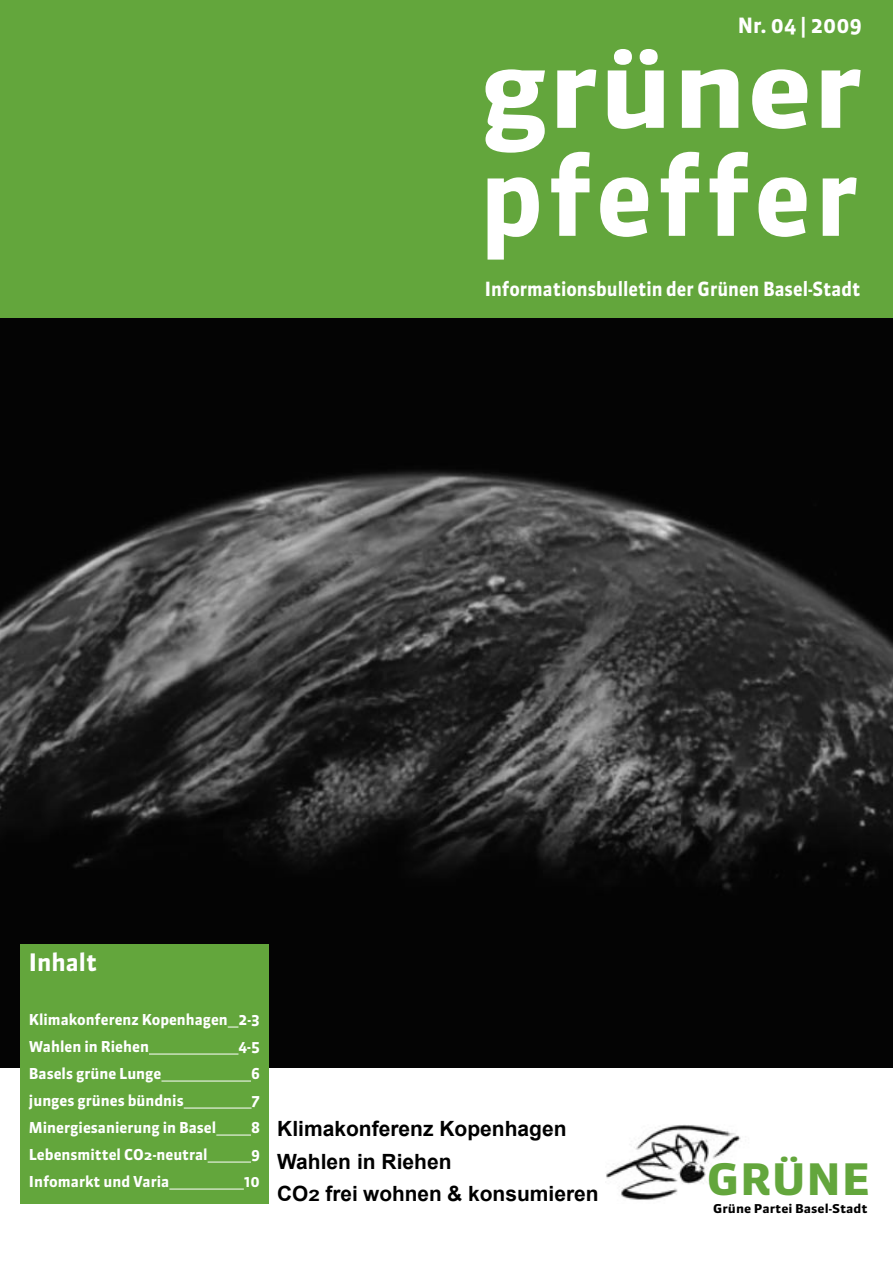
<style>
.page{position:relative;width:893px;height:1263px;background:#fff}
.page>*{position:absolute;margin:0;border:0;box-sizing:border-box;transform-origin:0 0}
.t1{font:700 108px "Sanuk OT";letter-spacing:.035em;color:#fff}
.t2{font:700 108px "Sanuk OT";letter-spacing:.035em;color:#fff;scale:1.15 1}
.t3{font:700 43.2px "Sanuk OT";color:#63a63c;scale:1.11 1}
.t4{font:700 24px "Sanuk OT";color:#fff}
.Grüner_Pfeffer_Titel_1_Seite{font:700 21px "Arial";color:#000}
.t5{font:700 21px "Sanuk OT";color:#fff}
.t6{font:700 19.5px "Sanuk OT";color:#fff;scale:.93 1}
.t7{font:700 15px "Sanuk OT";color:#fff}
.t8{font:700 12.15px "Sanuk OT";color:#000;scale:1.11 1}
.s1{font-size:11.25px}
.s2{font-size:15.75px}
</style>
<div class="page">
<div style="left:0;top:0;width:893px;height:319px;background:#63a63c"></div>
<img style="left:606px;top:1124px;width:135px;height:76px">
<img style="left:0;top:319px;width:893px;height:748px">
<div style="left:20px;top:944px;width:248px;height:259px;background:#63a63c"></div>
<hr style="left:149px;top:1054px;width:89px;height:1px;background:#fff">
<hr style="left:161px;top:1081px;width:90px;height:1px;background:#fff">
<hr style="left:184px;top:1108px;width:68px;height:1px;background:#fff">
<hr style="left:216px;top:1135px;width:35px;height:1px;background:#fff">
<hr style="left:208px;top:1162px;width:43px;height:1px;background:#fff">
<hr style="left:169px;top:1189px;width:75px;height:1px;background:#fff">
<p class="t5" style="left:738px;top:13px;width:126px">Nr. 04 | 2009</p>
<p class="t2" style="left:480px;top:22px;width:335px">grüner</p>
<p class="t1" style="left:480px;top:130px;width:381px">pfeffer</p>
<p class="t6" style="left:485px;top:276px;width:405px">Informationsbulletin der Grünen Basel-Stadt</p>
<p class="t4" style="left:29px;top:947px;width:70px">Inhalt</p>
<p class="t7" style="left:29px;top:1010px;width:233px">Klimakonferenz Kopenhagen 2-3</p>
<p class="t7" style="left:29px;top:1037px;width:122px">Wahlen in Riehen</p>
<p class="t7" style="left:238px;top:1037px;width:23px">4-5</p>
<p class="t7" style="left:29px;top:1064px;width:134px">Basels grüne Lunge</p>
<p class="t7" style="left:251px;top:1064px;width:10px">6</p>
<p class="t7" style="left:29px;top:1091px;width:156px">junges grünes bündnis</p>
<p class="t7" style="left:252px;top:1091px;width:10px">7</p>
<p class="t7" style="left:29px;top:1118px;width:189px">Minergiesanierung in Basel</p>
<p class="t7" style="left:251px;top:1118px;width:10px">8</p>
<p class="t7" style="left:29px;top:1145px;width:180px">Lebensmittel CO<span class="s1">2</span>-neutral</p>
<p class="t7" style="left:251px;top:1145px;width:10px">9</p>
<p class="t7" style="left:29px;top:1172px;width:142px">Infomarkt und Varia</p>
<p class="t7" style="left:244px;top:1172px;width:18px">10</p>
<p class="Grüner_Pfeffer_Titel_1_Seite" style="left:277px;top:1117px;width:291px">Klimakonferenz Kopenhagen</p>
<p class="Grüner_Pfeffer_Titel_1_Seite" style="left:277px;top:1149px;width:176px">Wahlen in Riehen</p>
<p class="Grüner_Pfeffer_Titel_1_Seite" style="left:277px;top:1182px;width:323px">CO<span class="s2">2</span> frei wohnen &amp; konsumieren</p>
<p class="t3" style="left:707px;top:1152px;width:149px">GRÜNE</p>
<p class="t8" style="left:713px;top:1201px;width:141px">Grüne Partei Basel-Stadt</p>
</div>
